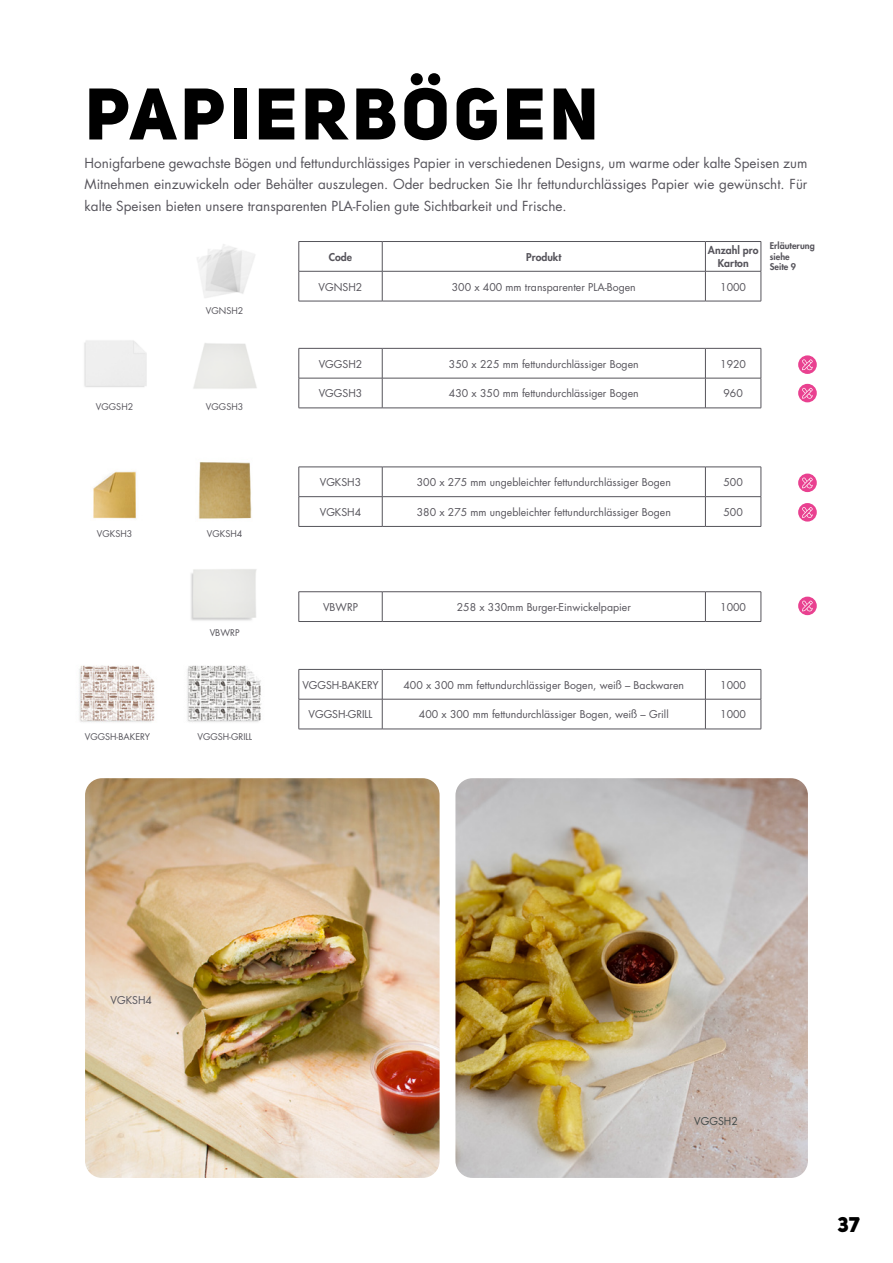
<style>
.page{position:relative;width:893px;height:1263px;background:#fff}
.page>*{position:absolute;margin:0;border:0;box-sizing:border-box;transform-origin:0 0}
.t1{font:72px "Uni Sans Heavy CAPS";letter-spacing:.06em;color:#000}
.t2{font:21px "Uni Sans Heavy CAPS";color:#000}
.t3{font:13.5px/21px "Futura Std";color:#56545b;text-align:justify}
.t4{font:10.5px "Futura Std";color:#56545b}
.t5{font:800 10.5px/12.6px "Futura Std";color:#56545b;text-align:center}
.t6{font:10.5px "Futura Std";color:#424a49}
.t7{font:9px "Futura Std";color:#56545b}
.t8{font:800 9px/10.8px "Futura Std";color:#56545b}
</style>
<div class="page">
<img style="left:85px;top:778px;width:355px;height:400px">
<img style="left:455px;top:778px;width:353px;height:400px">
<hr style="left:299px;top:241px;width:83px;height:1px;background:#56545b">
<svg style="left:299px;top:242px;width:1px;height:29px"></svg>
<hr style="left:382px;top:241px;width:323px;height:1px;background:#56545b">
<svg style="left:382px;top:242px;width:1px;height:29px"></svg>
<hr style="left:705px;top:241px;width:56px;height:1px;background:#56545b">
<svg style="left:705px;top:242px;width:1px;height:29px"></svg>
<svg style="left:761px;top:242px;width:1px;height:29px"></svg>
<hr style="left:299px;top:271px;width:83px;height:1px;background:#56545b">
<hr style="left:299px;top:271px;width:1px;height:30px;background:#56545b">
<hr style="left:382px;top:271px;width:323px;height:1px;background:#56545b">
<hr style="left:382px;top:271px;width:1px;height:30px;background:#56545b">
<hr style="left:705px;top:271px;width:56px;height:1px;background:#56545b">
<hr style="left:705px;top:271px;width:1px;height:30px;background:#56545b">
<hr style="left:761px;top:271px;width:1px;height:30px;background:#56545b">
<hr style="left:299px;top:301px;width:83px;height:1px;background:#56545b">
<hr style="left:382px;top:301px;width:323px;height:1px;background:#56545b">
<hr style="left:705px;top:301px;width:56px;height:1px;background:#56545b">
<hr style="left:299px;top:348px;width:83px;height:1px;background:#56545b">
<svg style="left:299px;top:349px;width:1px;height:29px"></svg>
<hr style="left:382px;top:348px;width:323px;height:1px;background:#56545b">
<svg style="left:382px;top:349px;width:1px;height:29px"></svg>
<hr style="left:705px;top:348px;width:56px;height:1px;background:#56545b">
<svg style="left:705px;top:349px;width:1px;height:29px"></svg>
<svg style="left:761px;top:349px;width:1px;height:29px"></svg>
<hr style="left:299px;top:378px;width:83px;height:1px;background:#56545b">
<hr style="left:299px;top:378px;width:1px;height:30px;background:#56545b">
<hr style="left:382px;top:378px;width:323px;height:1px;background:#56545b">
<hr style="left:382px;top:378px;width:1px;height:30px;background:#56545b">
<hr style="left:705px;top:378px;width:56px;height:1px;background:#56545b">
<hr style="left:705px;top:378px;width:1px;height:30px;background:#56545b">
<hr style="left:761px;top:378px;width:1px;height:30px;background:#56545b">
<hr style="left:299px;top:408px;width:83px;height:1px;background:#56545b">
<hr style="left:382px;top:408px;width:323px;height:1px;background:#56545b">
<hr style="left:705px;top:408px;width:56px;height:1px;background:#56545b">
<hr style="left:299px;top:467px;width:83px;height:1px;background:#56545b">
<hr style="left:382px;top:467px;width:323px;height:1px;background:#56545b">
<hr style="left:705px;top:467px;width:56px;height:1px;background:#56545b">
<hr style="left:299px;top:496px;width:83px;height:1px;background:#56545b">
<svg style="left:299px;top:467px;width:1px;height:59px"></svg>
<hr style="left:382px;top:496px;width:323px;height:1px;background:#56545b">
<svg style="left:382px;top:467px;width:1px;height:59px"></svg>
<hr style="left:705px;top:496px;width:56px;height:1px;background:#56545b">
<svg style="left:705px;top:467px;width:1px;height:59px"></svg>
<svg style="left:761px;top:467px;width:1px;height:59px"></svg>
<hr style="left:299px;top:526px;width:83px;height:1px;background:#56545b">
<hr style="left:382px;top:526px;width:323px;height:1px;background:#56545b">
<hr style="left:705px;top:526px;width:56px;height:1px;background:#56545b">
<hr style="left:299px;top:591px;width:83px;height:1px;background:#56545b">
<svg style="left:299px;top:592px;width:1px;height:29px"></svg>
<hr style="left:382px;top:591px;width:323px;height:1px;background:#56545b">
<svg style="left:382px;top:592px;width:1px;height:29px"></svg>
<hr style="left:705px;top:591px;width:56px;height:1px;background:#56545b">
<svg style="left:705px;top:592px;width:1px;height:29px"></svg>
<svg style="left:761px;top:592px;width:1px;height:29px"></svg>
<hr style="left:299px;top:621px;width:83px;height:1px;background:#56545b">
<hr style="left:382px;top:621px;width:323px;height:1px;background:#56545b">
<hr style="left:705px;top:621px;width:56px;height:1px;background:#56545b">
<hr style="left:299px;top:669px;width:83px;height:1px;background:#56545b">
<svg style="left:299px;top:670px;width:1px;height:29px"></svg>
<hr style="left:382px;top:669px;width:323px;height:1px;background:#56545b">
<svg style="left:382px;top:670px;width:1px;height:29px"></svg>
<hr style="left:705px;top:669px;width:56px;height:1px;background:#56545b">
<svg style="left:705px;top:670px;width:1px;height:29px"></svg>
<svg style="left:761px;top:670px;width:1px;height:29px"></svg>
<hr style="left:299px;top:699px;width:83px;height:1px;background:#56545b">
<hr style="left:299px;top:699px;width:1px;height:30px;background:#56545b">
<hr style="left:382px;top:699px;width:323px;height:1px;background:#56545b">
<hr style="left:382px;top:699px;width:1px;height:30px;background:#56545b">
<hr style="left:705px;top:699px;width:56px;height:1px;background:#56545b">
<hr style="left:705px;top:699px;width:1px;height:30px;background:#56545b">
<hr style="left:761px;top:699px;width:1px;height:30px;background:#56545b">
<hr style="left:299px;top:729px;width:83px;height:1px;background:#56545b">
<hr style="left:382px;top:729px;width:323px;height:1px;background:#56545b">
<hr style="left:705px;top:729px;width:56px;height:1px;background:#56545b">
<img style="left:197px;top:244px;width:58px;height:54px">
<img style="left:193px;top:343px;width:64px;height:46px">
<img style="left:93px;top:471px;width:43px;height:48px">
<img style="left:198px;top:462px;width:54px;height:57px">
<img style="left:191px;top:569px;width:66px;height:52px">
<img style="left:79px;top:665px;width:76px;height:58px">
<img style="left:187px;top:665px;width:75px;height:57px">
<svg style="left:798px;top:474px;width:19px;height:18px"></svg>
<svg style="left:802px;top:478px;width:11px;height:10px"></svg>
<svg style="left:798px;top:503px;width:19px;height:19px"></svg>
<svg style="left:802px;top:507px;width:11px;height:11px"></svg>
<svg style="left:798px;top:355px;width:19px;height:19px"></svg>
<svg style="left:802px;top:359px;width:11px;height:11px"></svg>
<svg style="left:798px;top:597px;width:19px;height:18px"></svg>
<svg style="left:802px;top:601px;width:11px;height:10px"></svg>
<div style="left:798px;top:384px;width:19px;height:18px;background:#e94190;border-radius:50%"></div>
<svg style="left:802px;top:388px;width:11px;height:11px"></svg>
<h1 class="t1" style="left:85px;top:68px;width:514px">PAPIERBÖGEN</h1>
<p class="t3" style="left:85px;top:153px;width:724px">Honigfarbene gewachste Bögen und fettundurchlässiges Papier in verschiedenen Designs, um warme oder kalte Speisen zum Mitnehmen einzuwickeln oder Behälter auszulegen. Oder bedrucken Sie Ihr fettundurchlässiges Papier wie gewünscht. Für kalte Speisen bieten unsere transparenten PLA-Folien gute Sichtbarkeit und Frische.</p>
<p class="t7" style="left:96px;top:401px;width:39px">VGGSH2</p>
<p class="t7" style="left:97px;top:528px;width:37px">VGKSH3</p>
<p class="t7" style="left:206px;top:305px;width:39px">VGNSH2</p>
<p class="t7" style="left:206px;top:401px;width:39px">VGGSH3</p>
<p class="t7" style="left:207px;top:528px;width:37px">VGKSH4</p>
<p class="t7" style="left:210px;top:627px;width:31px">VBWRP</p>
<p class="t7" style="left:85px;top:731px;width:67px">VGGSH-BAKERY</p>
<p class="t7" style="left:197px;top:731px;width:56px">VGGSH-GRILL</p>
<p class="t5" style="left:329px;top:251px;width:25px">Code</p>
<p class="t5" style="left:526px;top:251px;width:37px">Produkt</p>
<p class="t5" style="left:708px;top:244px;width:52px">Anzahl pro<br>Karton</p>
<p class="t4" style="left:319px;top:280px;width:45px">VGNSH2</p>
<p class="t4" style="left:452px;top:280px;width:185px">300 x 400 mm transparenter PLA-Bogen</p>
<p class="t4" style="left:720px;top:280px;width:27px">1000</p>
<p class="t8" style="left:770px;top:240px;width:46px">Erläuterung siehe<br>Seite 9</p>
<p class="t4" style="left:319px;top:357px;width:45px">VGGSH2</p>
<p class="t4" style="left:449px;top:357px;width:191px">350 x 225 mm fettundurchlässiger Bogen</p>
<p class="t4" style="left:720px;top:357px;width:27px">1920</p>
<p class="t4" style="left:319px;top:387px;width:45px">VGGSH3</p>
<p class="t4" style="left:449px;top:387px;width:191px">430 x 350 mm fettundurchlässiger Bogen</p>
<p class="t4" style="left:723px;top:387px;width:21px">960</p>
<p class="t4" style="left:320px;top:475px;width:43px">VGKSH3</p>
<p class="t4" style="left:417px;top:475px;width:256px">300 x 275 mm ungebleichter fettundurchlässiger Bogen</p>
<p class="t4" style="left:723px;top:475px;width:21px">500</p>
<p class="t4" style="left:320px;top:505px;width:43px">VGKSH4</p>
<p class="t4" style="left:417px;top:505px;width:256px">380 x 275 mm ungebleichter fettundurchlässiger Bogen</p>
<p class="t4" style="left:723px;top:505px;width:21px">500</p>
<p class="t4" style="left:323px;top:600px;width:36px">VBWRP</p>
<p class="t4" style="left:457px;top:600px;width:176px">258 x 330mm Burger-Einwickelpapier</p>
<p class="t4" style="left:720px;top:600px;width:27px">1000</p>
<p class="t4" style="left:302px;top:678px;width:78px">VGGSH-BAKERY</p>
<p class="t4" style="left:403px;top:678px;width:282px">400 x 300 mm fettundurchlässiger Bogen, weiß – Backwaren</p>
<p class="t4" style="left:720px;top:678px;width:27px">1000</p>
<p class="t4" style="left:308px;top:708px;width:66px">VGGSH-GRILL</p>
<p class="t4" style="left:419px;top:708px;width:251px">400 x 300 mm fettundurchlässiger Bogen, weiß – Grill</p>
<p class="t4" style="left:720px;top:708px;width:27px">1000</p>
<p class="t4" style="left:111px;top:993px;width:43px">VGKSH4</p>
<p class="t6" style="left:694px;top:1114px;width:45px">VGGSH2</p>
<h2 class="t2" style="left:837px;top:1211px;width:24px">37</h2>
</div>
